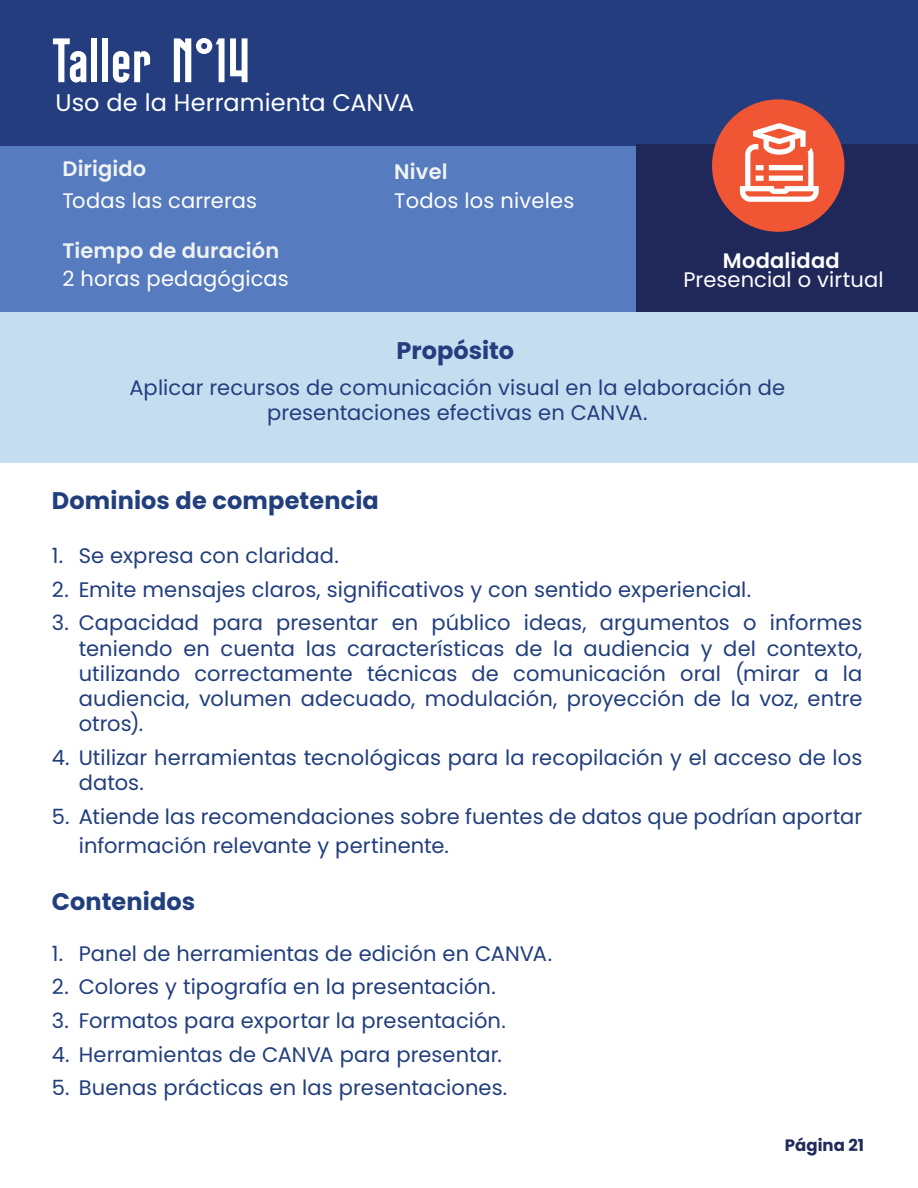
<style>
.page{position:relative;width:918px;height:1188px;background:#fff}
.page>*{position:absolute;margin:0;border:0;box-sizing:border-box;transform-origin:0 0}
.t1{font:700 61.5px "Danh Da";color:#fff}
.t2{font:700 24px "Poppins";letter-spacing:.005em;color:#213e7d}
.t3{font:24px "Poppins";letter-spacing:.005em;color:#fff}
.t4{font:700 24px "Poppins";color:#233d7f}
.t5{font:21px/25.2px "Poppins";letter-spacing:.005em;color:#213e7d}
.t6{font:21px/25.2px "Poppins";letter-spacing:.005em;color:#233d7f;text-align:center}
.t7{font:21px "Poppins";letter-spacing:.005em;color:#fff}
.t8{font:600 21px "Poppins";letter-spacing:.005em;color:#f0f3f2}
.t9{font:600 21px "Poppins";letter-spacing:.01em;color:#fff}
.t10{font:700 16.5px "Poppins";color:#212b5b}
</style>
<div class="page">
<div style="left:0;top:312px;width:918px;height:150px;background:#c4def0"></div>
<div style="left:0;top:145px;width:917px;height:167px;background:#567bbe"></div>
<div style="left:0;top:0;width:918px;height:145px;background:#233d7f"></div>
<div style="left:637px;top:145px;width:281px;height:167px;background:#20285a"></div>
<div style="left:712px;top:99px;width:132px;height:133px;background:#f05534;border-radius:50%"></div>
<svg style="left:740px;top:123px;width:79px;height:79px"></svg>
<p class="t1" style="left:53px;top:24px;width:199px">Taller N°14</p>
<p class="t3" style="left:55px;top:89px;width:360px">Uso de la Herramienta CANVA</p>
<p class="t8" style="left:62px;top:157px;width:85px">Dirigido</p>
<p class="t8" style="left:394px;top:160px;width:55px">Nivel</p>
<p class="t7" style="left:62px;top:188px;width:196px">Todas las carreras</p>
<p class="t7" style="left:394px;top:188px;width:182px">Todos los niveles</p>
<p class="t8" style="left:62px;top:239px;width:218px">Tiempo de duración</p>
<p class="t7" style="left:62px;top:266px;width:228px">2 horas pedagógicas</p>
<p class="t4" style="left:397px;top:336px;width:119px">Propósito</p>
<p class="t9" style="left:723px;top:249px;width:118px">Modalidad</p>
<p class="t7" style="left:684px;top:267px;width:201px">Presencial o virtual</p>
<p class="t6" style="left:130px;top:375px;width:657px">Aplicar recursos de comunicación visual en la elaboración de presentaciones efectivas en CANVA.</p>
<p class="t2" style="left:52px;top:487px;width:329px">Dominios de competencia</p>
<p class="t5" style="left:52px;top:543px;width:289px">1. Se expresa con claridad.</p>
<p class="t5" style="left:52px;top:577px;width:701px">2. Emite mensajes claros, significativos y con sentido experiencial.</p>
<p class="t5" style="left:79px;top:610px;width:785px;text-align:justify;text-indent:-27px">3. Capacidad para presentar en público ideas, argumentos o informes teniendo en cuenta las características de la audiencia y del contexto, utilizando correctamente técnicas de comunicación oral (mirar a la audiencia, volumen adecuado, modulación, proyección de la voz, entre otros).</p>
<p class="t5" style="left:79px;top:745px;width:785px;text-indent:-27px">4. Utilizar herramientas tecnológicas para la recopilación y el acceso de los datos.</p>
<p class="t5" style="left:79px;top:802px;width:785px;line-height:28.8px;text-indent:-27px">5. Atiende las recomendaciones sobre fuentes de datos que podrían aportar información relevante y pertinente.</p>
<p class="t2" style="left:52px;top:888px;width:145px">Contenidos</p>
<p class="t5" style="left:52px;top:941px;width:502px">1. Panel de herramientas de edición en CANVA.</p>
<p class="t5" style="left:52px;top:974px;width:446px">2. Colores y tipografía en la presentación.</p>
<p class="t5" style="left:52px;top:1008px;width:456px">3. Formatos para exportar la presentación.</p>
<p class="t5" style="left:52px;top:1042px;width:452px">4. Herramientas de CANVA para presentar.</p>
<p class="t5" style="left:52px;top:1075px;width:457px">5. Buenas prácticas en las presentaciones.</p>
<p class="t10" style="left:785px;top:1136px;width:81px">Página 21</p>
</div>
